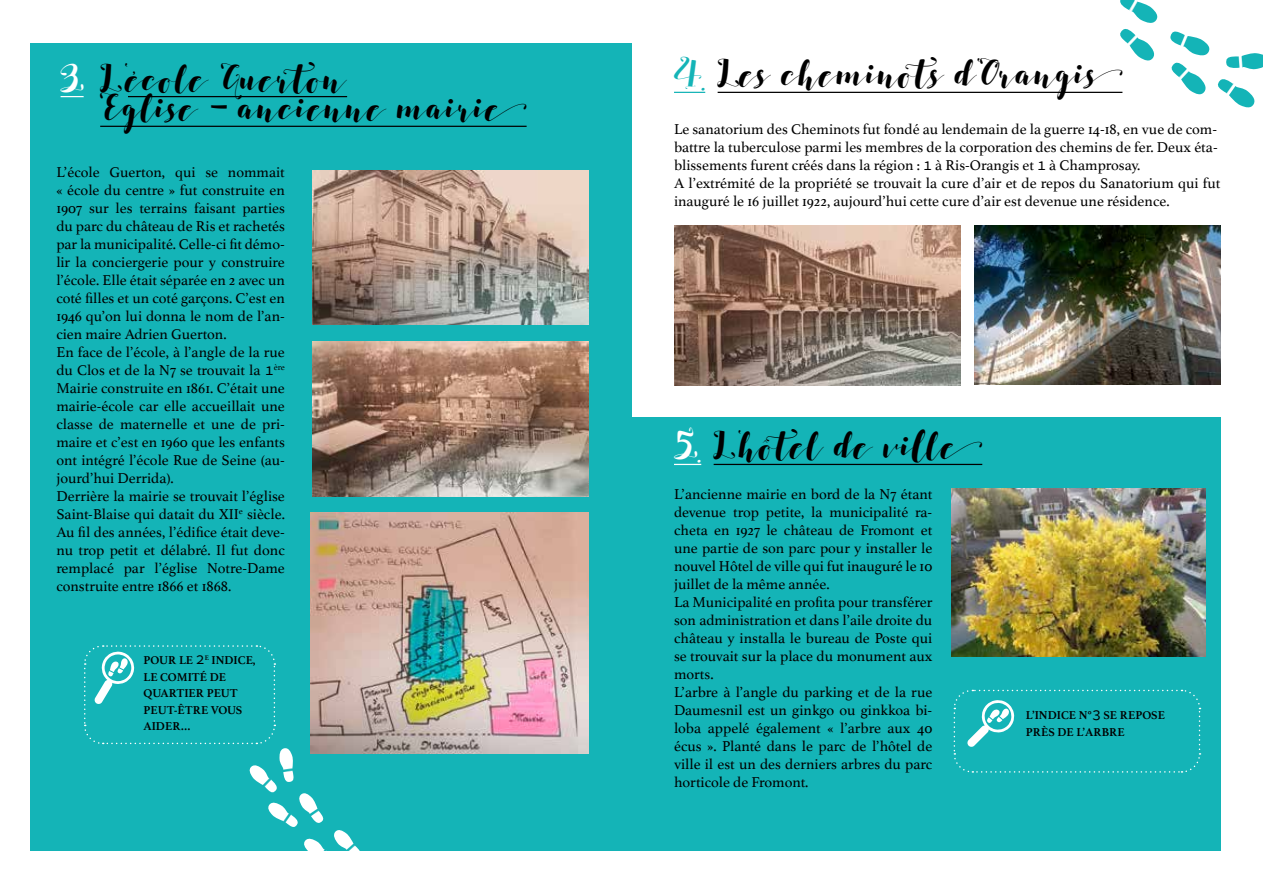
<style>
.page{position:relative;width:1263px;height:893px;background:#fff}
.page>*{position:absolute;margin:0;border:0;box-sizing:border-box;transform-origin:0 0}
.t1{font:24.75px/29.7px "SALSABILLA";color:#000}
.t2{font:15px/18px "Athelas";color:#000}
.t3{font:700 12px/16.5px "Athelas";color:#000}
.s1{color:#fff}
.s2{color:#14b4b7}
.s3{font-family:"Source Code Variable"}
.s4{font-family:"Source Code Variable";font-weight:400;font-size:15px}
</style>
<div class="page">
<div style="left:624px;top:417px;width:596px;height:433px;background:#14b4b7"></div>
<div style="left:30px;top:43px;width:601px;height:807px;background:#14b4b7"></div>
<img style="left:975px;top:225px;width:245px;height:159px">
<img style="left:674px;top:225px;width:287px;height:160px">
<svg style="left:61px;top:96px;width:23px;height:1px"></svg>
<hr style="left:128px;top:96px;width:219px;height:1px;background:#000">
<hr style="left:100px;top:126px;width:427px;height:1px;background:#000">
<hr style="left:674px;top:92px;width:31px;height:1px;background:#14b4b7">
<hr style="left:718px;top:92px;width:404px;height:1px;background:#000">
<svg style="left:1120px;top:0;width:38px;height:61px"></svg>
<svg style="left:1170px;top:31px;width:93px;height:77px"></svg>
<svg style="left:83px;top:645px;width:324px;height:206px"></svg>
<img style="left:313px;top:170px;width:276px;height:155px">
<img style="left:312px;top:342px;width:277px;height:154px">
<img style="left:310px;top:512px;width:279px;height:241px">
<svg style="left:674px;top:464px;width:27px;height:1px"></svg>
<hr style="left:714px;top:464px;width:268px;height:1px;background:#000">
<img style="left:951px;top:488px;width:254px;height:168px">
<svg style="left:953px;top:689px;width:248px;height:84px"></svg>
<h1 class="t1" style="left:100px;top:58px;width:428px;text-indent:-40px"><span class="s1">3</span><span class="s2">.</span> L'école Guerton<br>Eglise - ancienne mairiŐ</h1>
<h1 class="t1" style="left:674px;top:54px;width:450px"><span class="s2">4.</span> Les cheminots d'OrangiŸ</h1>
<p class="t2" style="left:674px;top:120px;width:548px">Le sanatorium des Cheminots fut fondé au lendemain de la guerre 14-18, en vue de com&shy;battre la tuberculose parmi les membres de la corporation des chemins de fer. Deux éta&shy;blissements furent créés dans la région : <span class="s3">1</span> à Ris-Orangis et <span class="s3">1</span> à Champrosay.<br>A l’extrémité de la propriété se trouvait la cure d’air et de repos du Sanatorium qui fut inauguré le 16 juillet 1922, aujourd’hui cette cure d’air est devenue une résidence.</p>
<p class="t2" style="left:56px;top:163px;width:230px">L’école Guerton, qui se nommait « école du centre » fut construite en 1907 sur les terrains faisant parties du parc du château de Ris et rachetés par la municipalité. Celle-ci fit démo&shy;lir la conciergerie pour y construire l’école. Elle était séparée en 2 avec un coté filles et un coté garçons. C’est en 1946 qu’on lui donna le nom de l’an&shy;cien maire Adrien Guerton.<br>En face de l’école, à l’angle de la rue du Clos et de la N7 se trouvait la <span class="s3">1</span><sup>ère </sup>Mairie construite en 1861. C’était une mairie-école car elle accueillait une classe de maternelle et une de pri&shy;maire et c’est en 1960 que les enfants ont intégré l’école Rue de Seine (au&shy;jourd’hui Derrida).<br>Derrière la mairie se trouvait l’église Saint-Blaise qui datait du XII<sup>e</sup> siècle.<br>Au fil des années, l’édifice était deve&shy;nu trop petit et délabré. Il fut donc remplacé par l’église Notre-Dame construite entre 1866 et 1868.</p>
<h1 class="t1" style="left:674px;top:426px;width:310px"><span class="s1">5.</span> L'hôtel de villŐ</h1>
<p class="t2" style="left:674px;top:485px;width:260px">L’ancienne mairie en bord de la N7 étant devenue trop petite, la municipalité ra&shy;cheta en 1927 le château de Fromont et une partie de son parc pour y installer le nouvel Hôtel de ville qui fut inauguré le 10 juillet de la même année.<br>La Municipalité en profita pour transférer son administration et dans l’aile droite du château y installa le bureau de Poste qui se trouvait sur la place du monument aux morts.<br>L’arbre à l’angle du parking et de la rue Daumesnil est un ginkgo ou ginkkoa bi&shy;loba appelé également « l’arbre aux 40 écus ». Planté dans le parc de l’hôtel de ville il est un des derniers arbres du parc horticole de Fromont.</p>
<p class="t3" style="left:144px;top:652px;width:114px">POUR LE <span class="s4">2</span><sup>E</sup> INDICE,<br>LE COMITÉ DE<br>QUARTIER PEUT<br>PEUT-ÊTRE VOUS<br>AIDER…</p>
<p class="t3" style="left:1026px;top:707px;width:141px">L’INDICE N°<span class="s4">3</span> SE REPOSE<br>PRÈS DE L’ARBRE</p>
</div>
